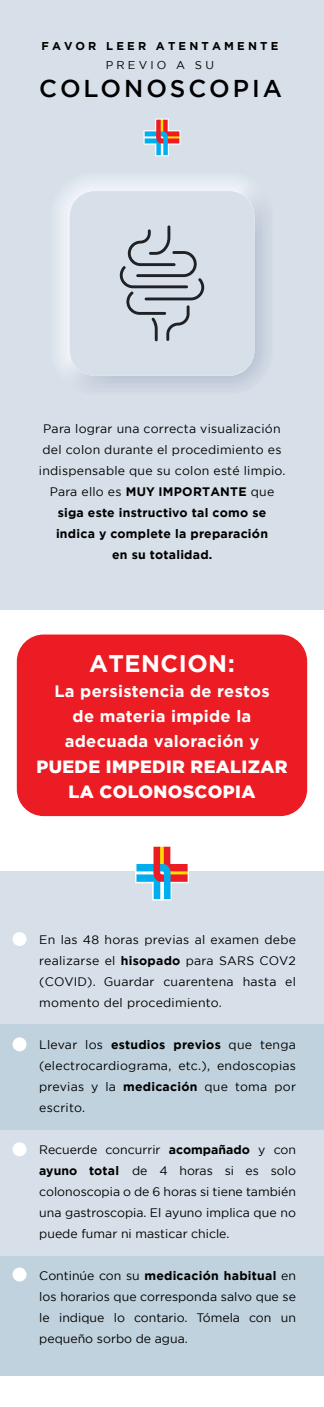
<style>
.page{position:relative;width:324px;height:1407px;background:#fff}
.page>*{position:absolute;margin:0;border:0;box-sizing:border-box;transform-origin:0 0}
.t1{font:500 24.33px "Gotham";letter-spacing:.12em;color:#000}
.t2{font:700 24px "Gotham";letter-spacing:.02em;color:#fff}
.t3{font:900 17.7px/25.2px "Gotham";letter-spacing:.02em;color:#fff;text-align:center}
.t4{font:700 16.5px/25.2px "Gotham";letter-spacing:.02em;color:#fff;text-align:center}
.t5{font:12.3px/21px "Gotham";letter-spacing:.02em;color:#000;text-align:justify}
.t6{font:700 11.34px "Gotham";letter-spacing:.28em;color:#000}
.t7{font:11.34px "Gotham";letter-spacing:.28em;color:#000}
.s1{font-weight:700}
</style>
<div class="page">
<div style="left:17px;top:634px;width:290px;height:182px;background:#ec1c24;border-radius:27px"></div>
<div style="left:0;top:1129px;width:324px;height:130px;background:#d7e0e8"></div>
<div style="left:0;top:871px;width:324px;height:154px;background:#d7e0e8"></div>
<div style="left:0;top:1024px;width:324px;height:106px;background:#c0d2dd"></div>
<div style="left:0;top:1257px;width:324px;height:119px;background:#c0d2dd"></div>
<div style="left:0;top:0;width:324px;height:609px;background:#d7e0e8"></div>
<svg style="left:57px;top:179px;width:210px;height:209px"></svg>
<div style="left:70px;top:191px;width:184px;height:185px;background:#d7e0e8;border-radius:25px"></div>
<svg style="left:120px;top:225px;width:84px;height:116px"></svg>
<svg style="left:144px;top:119px;width:36px;height:37px"></svg>
<div style="left:156px;top:120px;width:5px;height:17px;background:#ec1c24"></div>
<svg style="left:135px;top:846px;width:54px;height:54px"></svg>
<div style="left:154px;top:847px;width:6px;height:26px;background:#ec1c24"></div>
<div style="left:13px;top:932px;width:14px;height:14px;background:#fff;border-radius:50%"></div>
<div style="left:13px;top:1142px;width:14px;height:14px;background:#fff;border-radius:50%"></div>
<div style="left:13px;top:1267px;width:14px;height:14px;background:#fff;border-radius:50%"></div>
<div style="left:13px;top:1037px;width:14px;height:14px;background:#fff;border-radius:50%"></div>
<p class="t6" style="left:42px;top:38px;width:238px">FAVOR LEER ATENTAMENTE</p>
<p class="t7" style="left:106px;top:58px;width:110px">PREVIO A SU</p>
<h1 class="t1" style="left:39px;top:73px;width:244px">COLONOSCOPIA</h1>
<p class="t5" style="left:39px;top:418px;width:248px;text-align:center">Para lograr una correcta visualización del colon durante el procedimiento es indispensable que su colon esté limpio.<br>Para ello es <span class="s1">MUY IMPORTANTE</span> que <span class="s1">siga este instructivo tal como se indica y complete la preparación<br>en su totalidad.</span></p>
<h2 class="t2" style="left:89px;top:647px;width:147px">ATENCION:</h2>
<h3 class="t4" style="left:54px;top:678px;width:217px">La persistencia de restos de materia impide la adecuada valoración y</h3>
<h3 class="t3" style="left:36px;top:754px;width:253px">PUEDE IMPEDIR REALIZAR<br>LA COLONOSCOPIA</h3>
<p class="t5" style="left:39px;top:929px;width:258px">En las 48 horas previas al examen debe realizarse el <span class="s1">hisopado</span> para SARS COV2 (COVID). Guardar cuarentena hasta el momento del procedimiento.</p>
<p class="t5" style="left:39px;top:1034px;width:258px">Llevar los <span class="s1">estudios previos</span> que tenga (electrocardiograma, etc.), endoscopias previas y la <span class="s1">medicación</span> que toma por escrito.</p>
<p class="t5" style="left:39px;top:1139px;width:258px">Recuerde concurrir <span class="s1">acompañado</span> y con <span class="s1">ayuno total</span> de 4 horas si es solo colonoscopia o de 6 horas si tiene también una gastroscopia. El ayuno implica que no puede fumar ni masticar chicle.</p>
<p class="t5" style="left:39px;top:1265px;width:258px">Continúe con su <span class="s1">medicación habitual</span> en los horarios que corresponda salvo que se le indique lo contario. Tómela con un pequeño sorbo de agua.</p>
</div>
